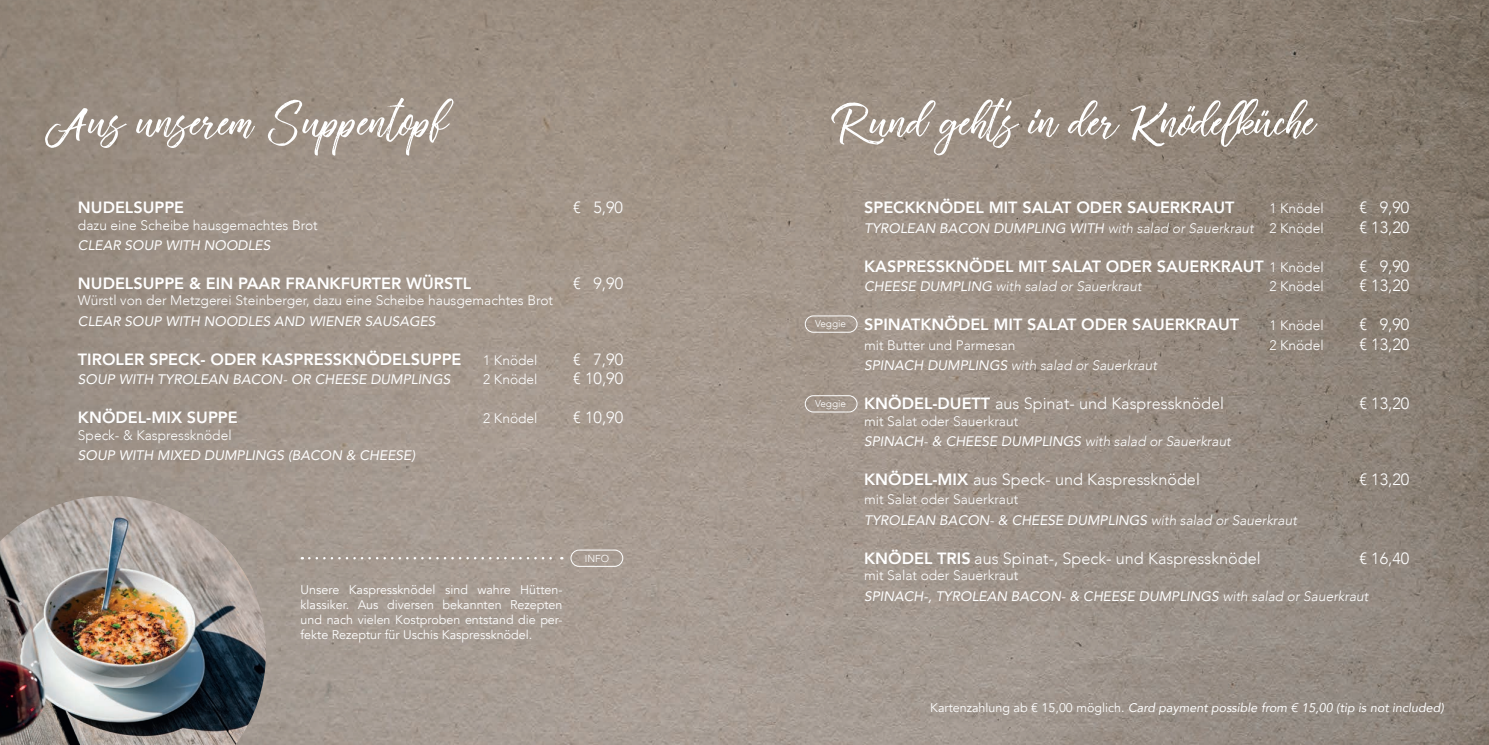
<style>
.page{position:relative;width:1489px;height:745px;background:#fff}
.page>*{position:absolute;margin:0;border:0;box-sizing:border-box;transform-origin:0 0}
.t1{font:51.25px "Vincentia";color:#fff}
.t2{font:800 16.25px "Avenir";color:#fff}
.t3{font:300 16.25px "Avenir";color:#fff}
.t4{font:italic 13.75px/20.2px "Avenir";color:#fff}
.t5{font:300 13.75px "Avenir";color:#fff}
.t6{font:italic 300 13.75px "Avenir";color:#fff}
.t7{font:12.5px/15px "Avenir";color:#fff;text-align:justify}
.t8{font:italic 12.5px "Avenir";color:#fff}
.t9{font:300 10px "Avenir";color:#fff}
.s1{font-weight:300}
.s2{font-weight:300;font-style:normal}
.s3{font-weight:300;font-size:13.75px}
.s4{font-weight:400}
.s5{font-weight:800}
.s6{font-style:normal}
</style>
<div class="page">
<img style="left:0;top:0;width:1488px;height:744px">
<svg style="left:1187px;top:106px;width:8px;height:5px"></svg>
<svg style="left:1261px;top:110px;width:7px;height:6px"></svg>
<svg style="left:1005px;top:100px;width:6px;height:11px"></svg>
<div style="left:804px;top:315px;width:53px;height:17px;border:1px solid #fff;border-radius:8px"></div>
<div style="left:804px;top:395px;width:53px;height:17px;border:1px solid #fff;border-radius:8px"></div>
<svg style="left:309px;top:556px;width:253px;height:3px"></svg>
<div style="left:570px;top:549px;width:53px;height:17px;border:1px solid #fff;border-radius:8px"></div>
<img style="left:0;top:495px;width:266px;height:249px">
<h1 class="t1" style="left:45px;top:95px;width:404px">Aus unserem Suppentopf</h1>
<p class="t2" style="left:78px;top:195px;width:108px">NUDELSUPPE</p>
<p class="t3" style="left:573px;top:198px;width:51px">€ 5,90</p>
<p class="t5" style="left:78px;top:217px;width:241px">dazu eine Scheibe hausgemachtes Brot</p>
<p class="t4" style="left:78px;top:235px;width:194px">CLEAR SOUP WITH NOODLES</p>
<p class="t2" style="left:78px;top:270px;width:394px">NUDELSUPPE &amp; EIN PAAR FRANKFURTER WÜRSTL</p>
<p class="t3" style="left:573px;top:273px;width:51px">€ 9,90</p>
<p class="t5" style="left:78px;top:292px;width:476px">Würstl von der Metzgerei Steinberger, dazu eine Scheibe hausgemachtes Brot</p>
<p class="t4" style="left:78px;top:310px;width:359px">CLEAR SOUP WITH NOODLES AND WIENER SAUSAGES</p>
<p class="t2" style="left:78px;top:346px;width:385px">TIROLER SPECK- ODER KASPRESSKNÖDELSUPPE</p>
<p class="t5" style="left:483px;top:352px;width:56px">1 Knödel</p>
<p class="t3" style="left:573px;top:349px;width:51px">€ 7,90</p>
<p class="t4" style="left:78px;top:369px;width:374px">SOUP WITH TYROLEAN BACON- OR CHEESE DUMPLINGS</p>
<p class="t5" style="left:483px;top:371px;width:56px">2 Knödel</p>
<p class="t3" style="left:573px;top:369px;width:51px">€ 10,90</p>
<p class="t2" style="left:78px;top:405px;width:161px">KNÖDEL-MIX SUPPE</p>
<p class="t5" style="left:483px;top:410px;width:56px">2 Knödel</p>
<p class="t3" style="left:573px;top:408px;width:51px">€ 10,90</p>
<p class="t5" style="left:78px;top:427px;width:155px">Speck- &amp; Kaspressknödel</p>
<p class="t4" style="left:78px;top:445px;width:339px">SOUP WITH MIXED DUMPLINGS (BACON &amp; CHEESE)</p>
<p class="t7" style="left:300px;top:582px;width:263px">Unsere Kaspressknödel sind wahre Hütten&shy;klassiker. Aus diversen bekannten Rezepten und nach vielen Kostproben entstand die per&shy;fekte Rezeptur für Uschis Kaspressknödel.</p>
<p class="t9" style="left:584px;top:552px;width:26px">INFO</p>
<h1 class="t1" style="left:831px;top:95px;width:486px">Rund gehts in der Knodelkuche</h1>
<p class="t9" style="left:815px;top:317px;width:33px">Veggie</p>
<p class="t9" style="left:815px;top:397px;width:33px">Veggie</p>
<p class="t2" style="left:864px;top:195px;width:372px">SPECKKNÖDEL MIT SALAT ODER SAUERKRAUT</p>
<p class="t5" style="left:1269px;top:200px;width:56px">1 Knödel</p>
<p class="t3" style="left:1359px;top:198px;width:51px">€ 9,90</p>
<p class="t4" style="left:864px;top:217px;width:461px">TYROLEAN BACON DUMPLING WITH <span class="s1">with salad or Sauerkraut</span> <span class="s2">2 Knödel</span></p>
<p class="t3" style="left:1359px;top:217px;width:51px">€ 13,20</p>
<p class="t2" style="left:864px;top:253px;width:461px">KASPRESSKNÖDEL MIT SALAT ODER SAUERKRAUT <span class="s3">1 Knödel</span></p>
<p class="t3" style="left:1359px;top:256px;width:51px">€ 9,90</p>
<p class="t6" style="left:864px;top:278px;width:279px"><span class="s4">CHEESE DUMPLING</span> with salad or Sauerkraut</p>
<p class="t5" style="left:1269px;top:278px;width:56px">2 Knödel</p>
<p class="t3" style="left:1359px;top:276px;width:51px">€ 13,20</p>
<p class="t2" style="left:864px;top:312px;width:376px">SPINATKNÖDEL MIT SALAT ODER SAUERKRAUT</p>
<p class="t5" style="left:1269px;top:317px;width:56px">1 Knödel</p>
<p class="t3" style="left:1359px;top:315px;width:51px">€ 9,90</p>
<p class="t5" style="left:864px;top:337px;width:153px">mit Butter und Parmesan</p>
<p class="t5" style="left:1269px;top:337px;width:56px">2 Knödel</p>
<p class="t3" style="left:1359px;top:334px;width:51px">€ 13,20</p>
<p class="t6" style="left:864px;top:357px;width:294px"><span class="s4">SPINACH DUMPLINGS</span> with salad or Sauerkraut</p>
<p class="t3" style="left:864px;top:393px;width:361px"><span class="s5">KNÖDEL-DUETT</span> aus Spinat- und Kaspressknödel</p>
<p class="t3" style="left:1359px;top:393px;width:51px">€ 13,20</p>
<p class="t4" style="left:864px;top:410px;width:368px"><span class="s2">mit Salat oder Sauerkraut<br></span>SPINACH- &amp; CHEESE DUMPLINGS <span class="s1">with salad or Sauerkraut</span></p>
<p class="t3" style="left:864px;top:469px;width:337px"><span class="s5">KNÖDEL-MIX</span> aus Speck- und Kaspressknödel</p>
<p class="t3" style="left:1359px;top:469px;width:51px">€ 13,20</p>
<p class="t4" style="left:864px;top:489px;width:434px"><span class="s2">mit Salat oder Sauerkraut<br></span>TYROLEAN BACON- &amp; CHEESE DUMPLINGS <span class="s1">with salad or Sauerkraut</span></p>
<p class="t3" style="left:864px;top:548px;width:398px"><span class="s5">KNÖDEL TRIS</span> aus Spinat-, Speck- und Kaspressknödel</p>
<p class="t3" style="left:1359px;top:548px;width:51px">€ 16,40</p>
<p class="t4" style="left:864px;top:565px;width:506px"><span class="s2">mit Salat oder Sauerkraut<br></span>SPINACH-, TYROLEAN BACON- &amp; CHEESE DUMPLINGS <span class="s1">with salad or Sauerkraut</span></p>
<p class="t8" style="left:930px;top:700px;width:515px"><span class="s6">Kartenzahlung ab € 15,00 möglich.</span> Card payment possible from € 15,00 (tip is not included)</p>
</div>
